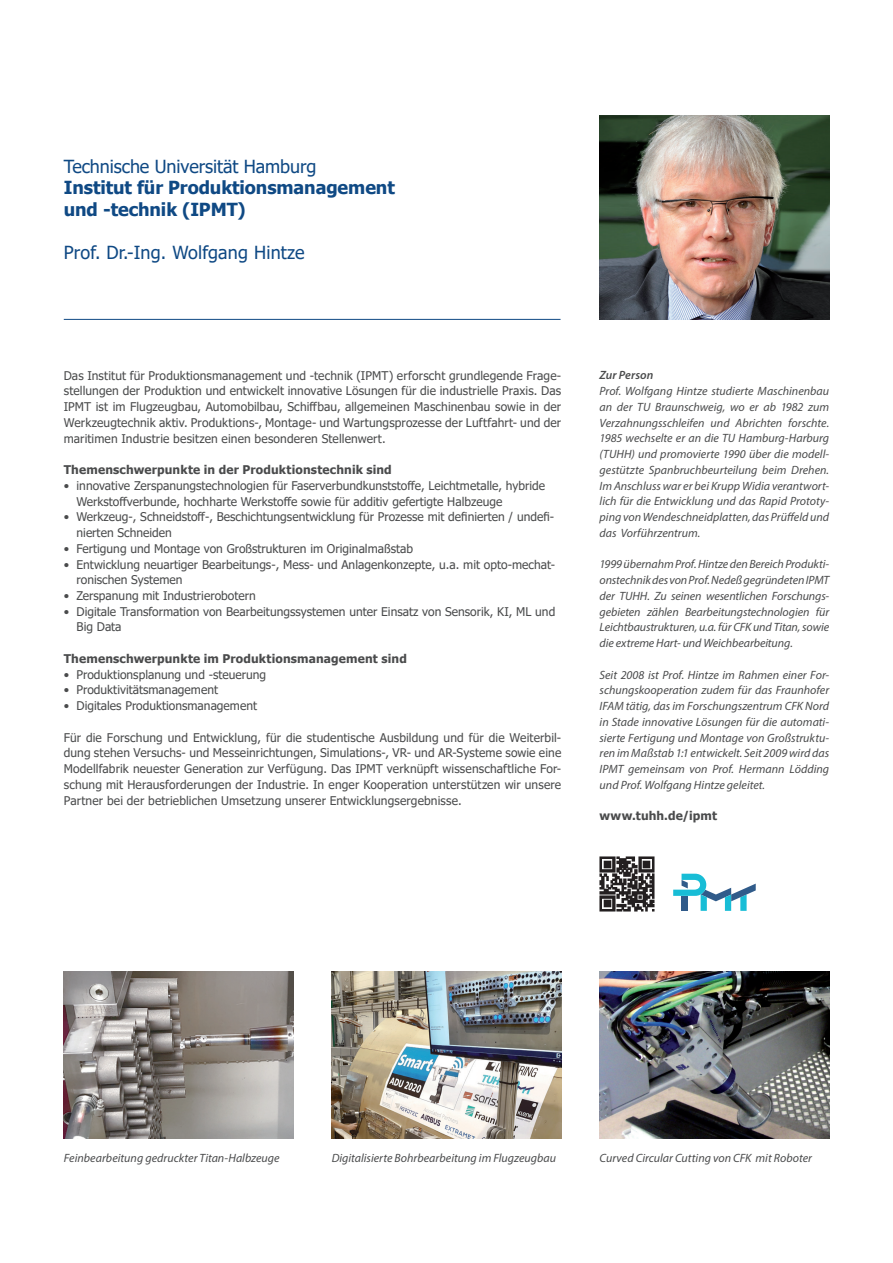
<style>
.page{position:relative;width:893px;height:1263px;background:#fff}
.page>*{position:absolute;margin:0;border:0;box-sizing:border-box;transform-origin:0 0}
.t1{font:18px "Tahoma";letter-spacing:-.005em;color:#0f4984}
.t2{font:700 18px/21.6px "Tahoma";letter-spacing:-.005em;color:#0f4984}
.t3{font:12px/15.8px "Tahoma";color:#4a4b4c}
.t4{font:italic 12px/15.8px "Myriad Pro";color:#4a4b4c;text-align:justify}
.t5{font:700 12px "Tahoma";letter-spacing:.01em;color:#4a4b4c}
.t6{font:italic 600 12px "Myriad Pro";letter-spacing:.01em;color:#4a4b4c}
</style>
<div class="page">
<img style="left:599px;top:856px;width:56px;height:56px">
<img style="left:600px;top:972px;width:229px;height:166px">
<img style="left:332px;top:972px;width:229px;height:166px">
<img style="left:64px;top:972px;width:229px;height:166px">
<svg style="left:673px;top:874px;width:83px;height:37px"></svg>
<hr style="left:64px;top:319px;width:497px;height:1px;background:#0f4984">
<img style="left:600px;top:116px;width:229px;height:203px">
<h1 class="t1" style="left:64px;top:154px;width:254px">Technische Universität Hamburg</h1>
<h1 class="t2" style="left:64px;top:178px;width:333px">Institut für Produktionsmanagement und -technik (IPMT)</h1>
<h1 class="t1" style="left:64px;top:240px;width:242px">Prof. Dr.-Ing. Wolfgang Hintze</h1>
<p class="t3" style="left:64px;top:368px;width:499px;text-align:justify">Das Institut für Produktionsmanagement und -technik (IPMT) erforscht grundlegende Frage&shy;stellungen der Produktion und entwickelt innovative Lösungen für die industrielle Praxis. Das IPMT ist im Flugzeugbau, Automobilbau, Schiffbau, allgemeinen Maschinenbau sowie in der Werkzeugtechnik aktiv. Produktions-, Montage- und Wartungsprozesse der Luftfahrt- und der maritimen Industrie besitzen einen besonderen Stellenwert.</p>
<p class="t5" style="left:64px;top:461px;width:330px">Themenschwerpunkte in der Produktionstechnik sind</p>
<p class="t3" style="left:77px;top:478px;width:470px;text-indent:-13px">• innovative Zerspanungstechnologien für Faserverbundkunststoffe, Leichtmetalle, hybride<br>Werkstoffverbunde, hochharte Werkstoffe sowie für additiv gefertigte Halbzeuge</p>
<p class="t3" style="left:77px;top:510px;width:479px;text-indent:-13px">• Werkzeug-, Schneidstoff-, Beschichtungsentwicklung für Prozesse mit definierten / undefi&shy;nierten Schneiden</p>
<p class="t3" style="left:64px;top:541px;width:351px">• Fertigung und Montage von Großstrukturen im Originalmaßstab</p>
<p class="t3" style="left:77px;top:557px;width:480px;text-indent:-13px">• Entwicklung neuartiger Bearbeitungs-, Mess- und Anlagenkonzepte, u.a. mit opto-mechat&shy;ronischen Systemen</p>
<p class="t3" style="left:64px;top:588px;width:193px">• Zerspanung mit Industrierobotern</p>
<p class="t3" style="left:77px;top:604px;width:480px;text-indent:-13px">• Digitale Transformation von Bearbeitungssystemen unter Einsatz von Sensorik, KI, ML und<br>Big Data</p>
<p class="t5" style="left:64px;top:650px;width:345px">Themenschwerpunkte im Produktionsmanagement sind</p>
<p class="t3" style="left:64px;top:667px;width:204px">• Produktionsplanung und -steuerung</p>
<p class="t3" style="left:64px;top:683px;width:156px">• Produktivitätsmanagement</p>
<p class="t3" style="left:64px;top:699px;width:195px">• Digitales Produktionsmanagement</p>
<p class="t3" style="left:64px;top:730px;width:499px;text-align:justify">Für die Forschung und Entwicklung, für die studentische Ausbildung und für die Weiterbil&shy;dung stehen Versuchs- und Messeinrichtungen, Simulations-, VR- und AR-Systeme sowie eine Modellfabrik neuester Generation zur Verfügung. Das IPMT verknüpft wissenschaftliche For&shy;schung mit Herausforderungen der Industrie. In enger Kooperation unterstützen wir unsere Partner bei der betrieblichen Umsetzung unserer Entwicklungsergebnisse.</p>
<p class="t6" style="left:600px;top:368px;width:55px">Zur Person</p>
<p class="t4" style="left:600px;top:383px;width:231px">Prof. Wolfgang Hintze studierte Maschinenbau an der TU Braunschweig, wo er ab 1982 zum Verzahnungsschleifen und Abrichten forschte.<br>1985 wechselte er an die TU Hamburg-Harburg (TUHH) und promovierte 1990 über die modell&shy;gestützte Spanbruchbeurteilung beim Drehen.<br>Im Anschluss war er bei Krupp Widia verantwort&shy;lich für die Entwicklung und das Rapid Prototy&shy;ping von Wendeschneidplatten, das Prüffeld und das Vorführzentrum.</p>
<p class="t4" style="left:600px;top:556px;width:231px">1999 übernahm Prof. Hintze den Bereich Produkti&shy;onstechnik des von Prof. Nedeß gegründeten IPMT der TUHH. Zu seinen wesentlichen Forschungs&shy;gebieten zählen Bearbeitungstechnologien für Leichtbaustrukturen, u.a. für CFK und Titan, sowie die extreme Hart- und Weichbearbeitung.</p>
<p class="t4" style="left:600px;top:666px;width:231px">Seit 2008 ist Prof. Hintze im Rahmen einer For&shy;schungskooperation zudem für das Fraunhofer IFAM tätig, das im Forschungszentrum CFK Nord in Stade innovative Lösungen für die automati&shy;sierte Fertigung und Montage von Großstruktu&shy;ren im Maßstab 1:1 entwickelt. Seit 2009 wird das IPMT gemeinsam von Prof. Hermann Lödding und Prof. Wolfgang Hintze geleitet.</p>
<p class="t5" style="left:600px;top:807px;width:119px">www.tuhh.de/ipmt</p>
<p class="t4" style="left:64px;top:1150px;width:217px">Feinbearbeitung gedruckter Titan-Halbzeuge</p>
<p class="t4" style="left:332px;top:1150px;width:226px">Digitalisierte Bohrbearbeitung im Flugzeugbau</p>
<p class="t4" style="left:600px;top:1150px;width:214px">Curved Circular Cutting von CFK mit Roboter</p>
</div>
